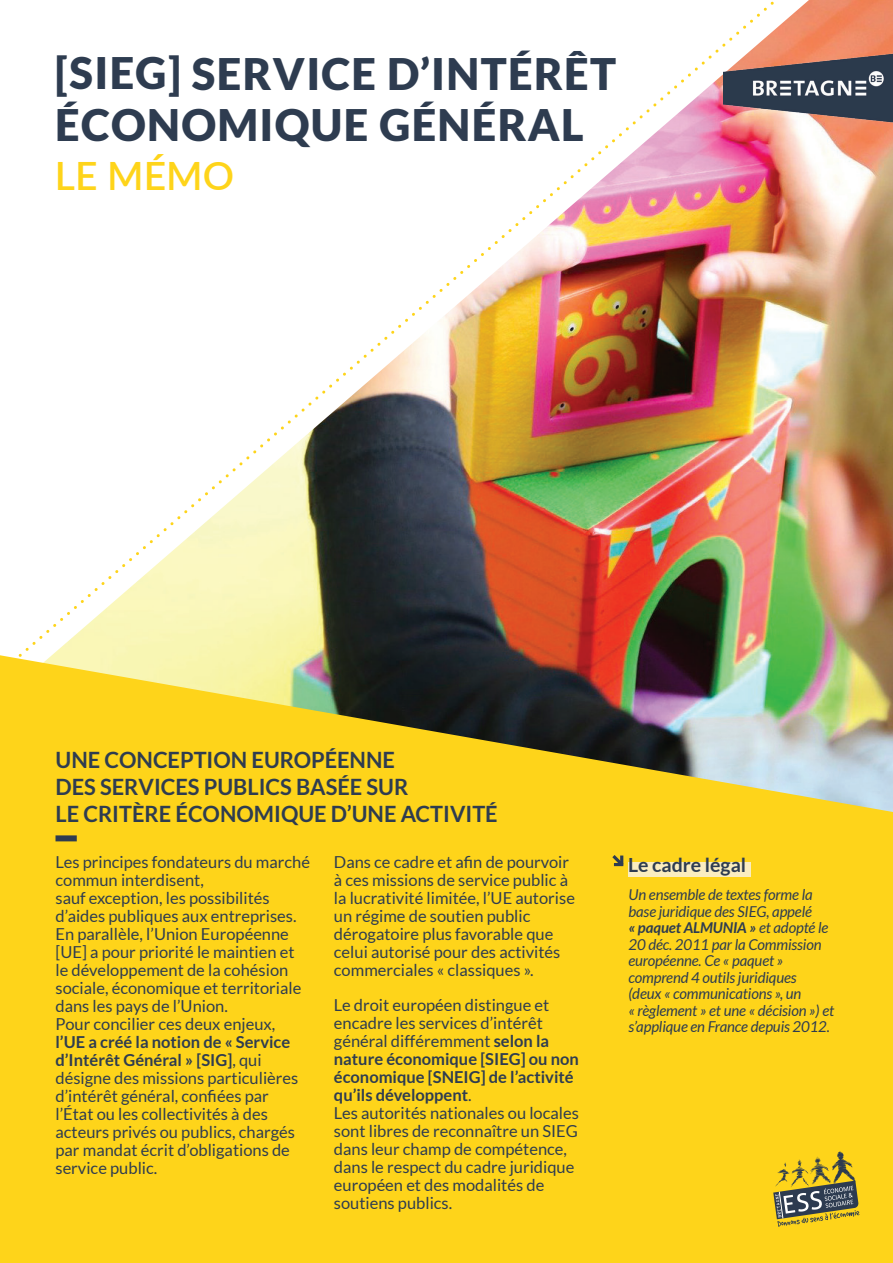
<style>
.page{position:relative;width:893px;height:1263px;background:#fff}
.page>*{position:absolute;margin:0;border:0;box-sizing:border-box;transform-origin:0 0}
.t1{font:900 43.5px/51px "Lato";letter-spacing:.03em;color:#2e3c50}
.t2{font:600 39px "Lato";color:#fed41a}
.t3{font:700 22.5px/27px "Lato";color:#2e3c50}
.t4{font:700 19.5px "Lato";color:#2e3c50}
.t5{font:16.5px/18px "Lato";color:#2e3c50}
.t6{font:italic 15px/16.5px "Lato";letter-spacing:-.01em;color:#2e3c50}
.s1{font-weight:700}
</style>
<div class="page">
<img style="left:19px;top:0;width:871px;height:655px">
<svg style="left:0;top:655px;width:893px;height:608px;background:#edc925"></svg>
<div style="left:628px;top:862px;width:122px;height:14px;background:#faedc0"></div>
<svg style="left:773px;top:1151px;width:86px;height:76px;background:#ae9c3d"></svg>
<div style="left:56px;top:835px;width:21px;height:6px;background:#2e3c50"></div>
<svg style="left:609px;top:851px;width:18px;height:18px"></svg>
<img style="left:724px;top:54px;width:169px;height:68px">
<h1 class="t1" style="left:55px;top:48px;width:562px">[SIEG] SERVICE D’INTÉRÊT<br>ÉCONOMIQUE GÉNÉRAL</h1>
<h2 class="t2" style="left:55px;top:148px;width:181px">LE MÉMO</h2>
<h3 class="t3" style="left:56px;top:746px;width:444px">UNE CONCEPTION EUROPÉENNE<br>DES SERVICES PUBLICS BASÉE SUR<br>LE CRITÈRE ÉCONOMIQUE D’UNE ACTIVITÉ</h3>
<p class="t5" style="left:56px;top:853px;width:256px">Les principes fondateurs du marché commun interdisent,<br>sauf exception, les possibilités d’aides publiques aux entreprises.<br>En parallèle, l’Union Européenne [UE] a pour priorité le maintien et le développement de la cohésion sociale, économique et territoriale dans les pays de l’Union.<br>Pour concilier ces deux enjeux,</p>
<p class="t5" style="left:56px;top:1033px;width:244px"><span class="s1">l’UE a créé la notion de « Service d’Intérêt Général » [SIG]</span>, qui désigne des missions particulières d’intérêt général, confiées par l’État ou les collectivités à des acteurs privés ou publics, chargés par mandat écrit d’obligations de service public.</p>
<p class="t5" style="left:334px;top:853px;width:243px">Dans ce cadre et afin de pourvoir à ces missions de service public à la lucrativité limitée, l’UE autorise un régime de soutien public dérogatoire plus favorable que celui autorisé pour des activités commerciales « classiques ».</p>
<p class="t5" style="left:334px;top:995px;width:246px">Le droit européen distingue et encadre les services d’intérêt général différemment <span class="s1">selon la nature économique [SIEG] ou non économique [SNEIG] de l’activité qu’ils développent</span>.<br>Les autorités nationales ou locales sont libres de reconnaître un SIEG dans leur champ de compétence, dans le respect du cadre juridique européen et des modalités de soutiens publics.</p>
<p class="t4" style="left:628px;top:854px;width:119px">Le cadre légal</p>
<p class="t6" style="left:628px;top:887px;width:207px">Un ensemble de textes forme la base juridique des SIEG, appelé<br><span class="s1">« paquet ALMUNIA »</span> et adopté le<br>20 déc. 2011 par la Commission européenne. Ce « paquet » comprend 4 outils juridiques<br>(deux « communications », un<br>« règlement » et une « décision ») et s’applique en France depuis 2012.</p>
</div>
